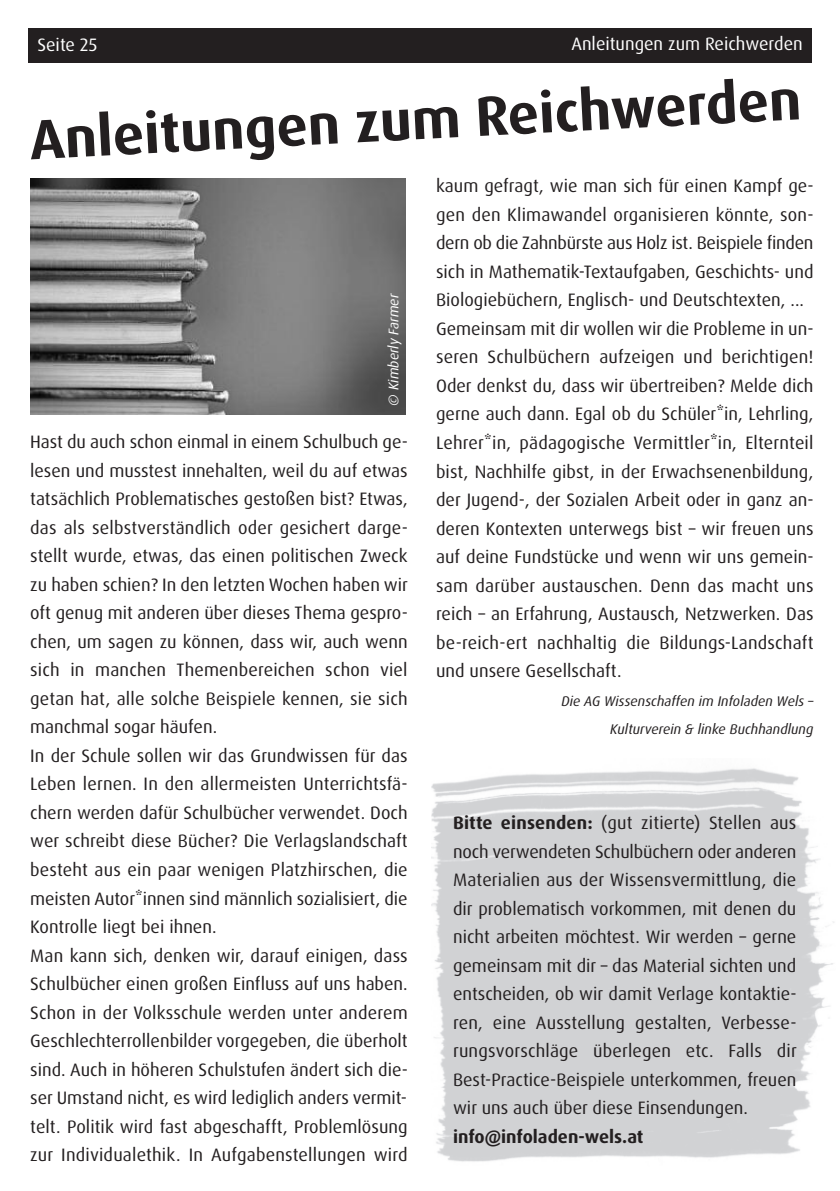
<style>
.page{position:relative;width:840px;height:1191px;background:#fff}
.page>*{position:absolute;margin:0;border:0;box-sizing:border-box;transform-origin:0 0}
.t1{font:700 56px "Dax OT";color:#231f20}
.t2{font:18px/28.6px "Dax OT";color:#231f20}
.t3{font:18px "Dax OT";color:#fff}
.t4{font:700 18px "Dax OT";color:#231f20}
.t5{font:italic 14px/28.6px "Dax OT";color:#231f20;text-align:right}
.t6{font:italic 14px "Dax OT";color:#fff}
.s1{font-weight:700}
</style>
<div class="page">
<div style="left:28px;top:28px;width:783px;height:34px;background:#231f20"></div>
<img style="left:431px;top:768px;width:403px;height:394px">
<img style="left:30px;top:178px;width:375px;height:236px">
<p class="t3" style="left:37px;top:36px;width:61px">Seite 25</p>
<p class="t3" style="left:571px;top:36px;width:233px">Anleitungen zum Reichwerden</p>
<h1 class="t1" style="left:28px;top:116px;width:773px;rotate:-3deg">Anleitungen zum Reichwerden</h1>
<p class="t6" style="left:389px;top:406px;width:114px;rotate:-90deg">© Kimberly Farmer</p>
<p class="t2" style="left:30px;top:429px;width:379px">Hast du auch schon einmal in einem Schulbuch ge&shy;lesen und musstest innehalten, weil du auf etwas tatsächlich Problematisches gestoßen bist? Etwas, das als selbstverständlich oder gesichert darge&shy;stellt wurde, etwas, das einen politischen Zweck zu haben schien? In den letzten Wochen haben wir oft genug mit anderen über dieses Thema gespro&shy;chen, um sagen zu können, dass wir, auch wenn sich in manchen Themenbereichen schon viel getan hat, alle solche Beispiele kennen, sie sich manchmal sogar häufen.<br>In der Schule sollen wir das Grundwissen für das Leben lernen. In den allermeisten Unterrichtsfä&shy;chern werden dafür Schulbücher verwendet. Doch wer schreibt diese Bücher? Die Verlagslandschaft besteht aus ein paar wenigen Platzhirschen, die meisten Autor*innen sind männlich sozialisiert, die Kontrolle liegt bei ihnen.<br>Man kann sich, denken wir, darauf einigen, dass Schulbücher einen großen Einfluss auf uns haben.<br>Schon in der Volksschule werden unter anderem Geschlechterrollenbilder vorgegeben, die überholt sind. Auch in höheren Schulstufen ändert sich die&shy;ser Umstand nicht, es wird lediglich anders vermit&shy;telt. Politik wird fast abgeschafft, Problemlösung zur Individualethik. In Aufgabenstellungen wird</p>
<p class="t2" style="left:436px;top:173px;width:379px">kaum gefragt, wie man sich für einen Kampf ge&shy;gen den Klimawandel organisieren könnte, son&shy;dern ob die Zahnbürste aus Holz ist. Beispiele finden sich in Mathematik-Textaufgaben, Geschichts- und Biologiebüchern, Englisch- und Deutschtexten, ...<br>Gemeinsam mit dir wollen wir die Probleme in un&shy;seren Schulbüchern aufzeigen und berichtigen!<br>Oder denkst du, dass wir übertreiben? Melde dich gerne auch dann. Egal ob du Schüler*in, Lehrling, Lehrer*in, pädagogische Vermittler*in, Elternteil bist, Nachhilfe gibst, in der Erwachsenenbildung, der Jugend-, der Sozialen Arbeit oder in ganz an&shy;deren Kontexten unterwegs bist – wir freuen uns auf deine Fundstücke und wenn wir uns gemein&shy;sam darüber austauschen. Denn das macht uns reich – an Erfahrung, Austausch, Netzwerken. Das be-reich-ert nachhaltig die Bildungs-Landschaft und unsere Gesellschaft.</p>
<p class="t5" style="left:561px;top:688px;width:253px">Die AG Wissenschaffen im Infoladen Wels –<br>Kulturverein &amp; linke Buchhandlung</p>
<p class="t2" style="left:453px;top:809px;width:345px;text-align:justify"><span class="s1">Bitte einsenden:</span> (gut zitierte) Stellen aus noch verwendeten Schulbüchern oder anderen Materialien aus der Wissensvermittlung, die dir problematisch vorkommen, mit denen du nicht arbeiten möchtest. Wir werden – gerne gemeinsam mit dir – das Material sichten und entscheiden, ob wir damit Verlage kontaktie&shy;ren, eine Ausstellung gestalten, Verbesse&shy;rungsvorschläge überlegen etc. Falls dir Best-Practice-Beispiele unterkommen, freuen wir uns auch über diese Einsendungen.</p>
<p class="t4" style="left:453px;top:1128px;width:192px">info@infoladen-wels.at</p>
</div>
